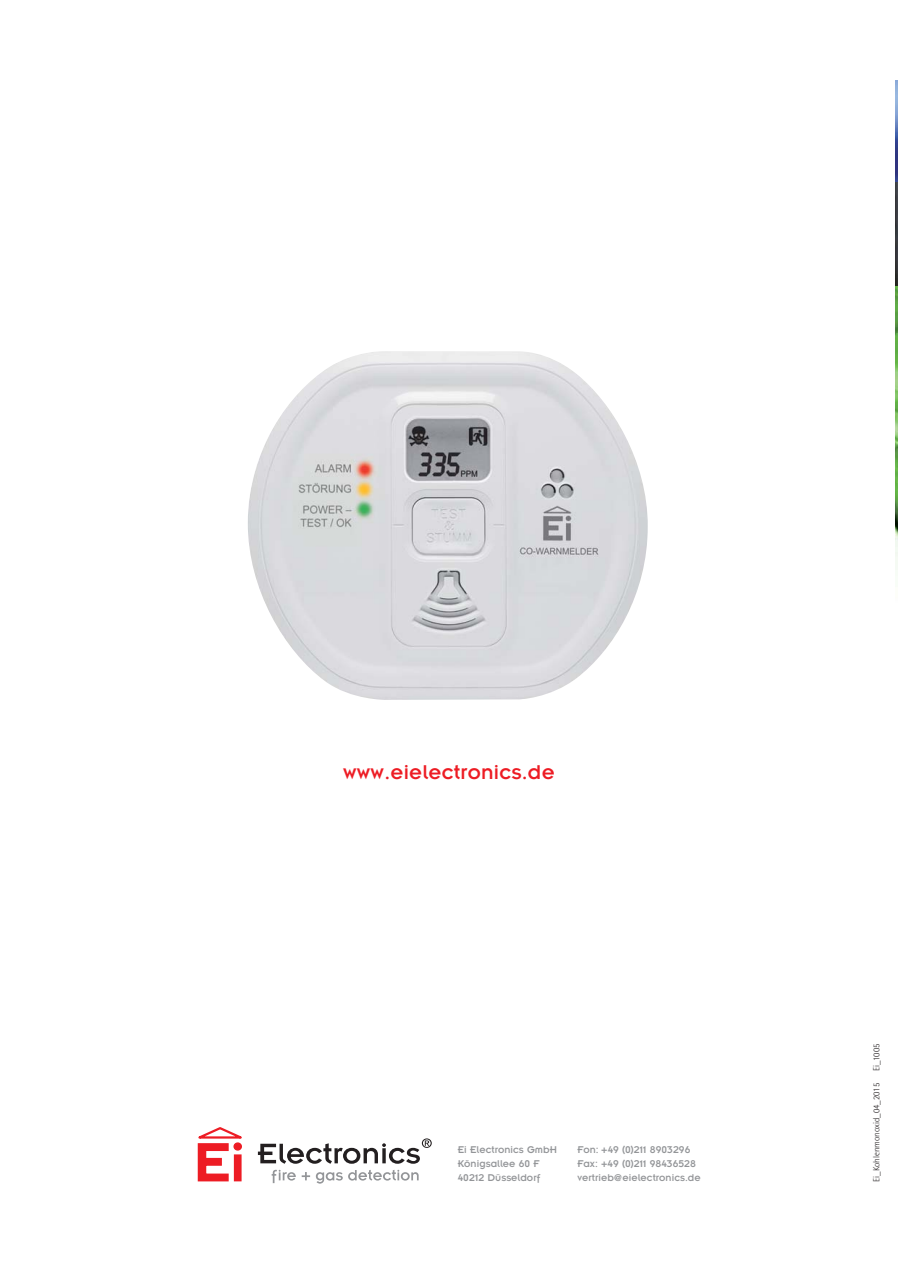
<style>
.page{position:relative;width:898px;height:1263px;background:#fff}
.page>*{position:absolute;margin:0;border:0;box-sizing:border-box;transform-origin:0 0}
.t1{font:21.9px "Insignia LT Std";letter-spacing:.01em;color:#ed1c24}
.t2{font:10.8px/14px "Insignia LT Std";letter-spacing:.005em;color:#939598}
.t3{font:300 9px "Rotis Semi Sans";color:#231f20}
</style>
<div class="page">
<img style="left:895px;top:285px;width:2px;height:285px">
<img style="left:248px;top:351px;width:399px;height:349px">
<img style="left:895px;top:81px;width:2px;height:102px">
<img style="left:895px;top:183px;width:2px;height:102px">
<svg style="left:197px;top:1127px;width:45px;height:55px"></svg>
<svg style="left:258px;top:1138px;width:173px;height:26px"></svg>
<svg style="left:271px;top:1170px;width:39px;height:13px"></svg>
<svg style="left:316px;top:1172px;width:26px;height:12px"></svg>
<svg style="left:348px;top:1170px;width:70px;height:10px"></svg>
<h1 class="t1" style="left:343px;top:765px;width:213px">www.eielectronics.de</h1>
<p class="t2" style="left:457px;top:1143px;width:101px">Ei Electronics GmbH<br>Königsallee 60 F<br>40212 Düsseldorf</p>
<p class="t2" style="left:577px;top:1143px;width:125px">Fon: +49 (0)211 8903296<br>Fax: +49 (0)211 98436528 vertrieb@eielectronics.de</p>
<p class="t3" style="left:873px;top:1071px;width:29px;rotate:-90deg">Ei_1005</p>
<p class="t3" style="left:873px;top:1182px;width:100px;rotate:-90deg">Ei_Kohlenmonoxid_04_2015</p>
</div>
